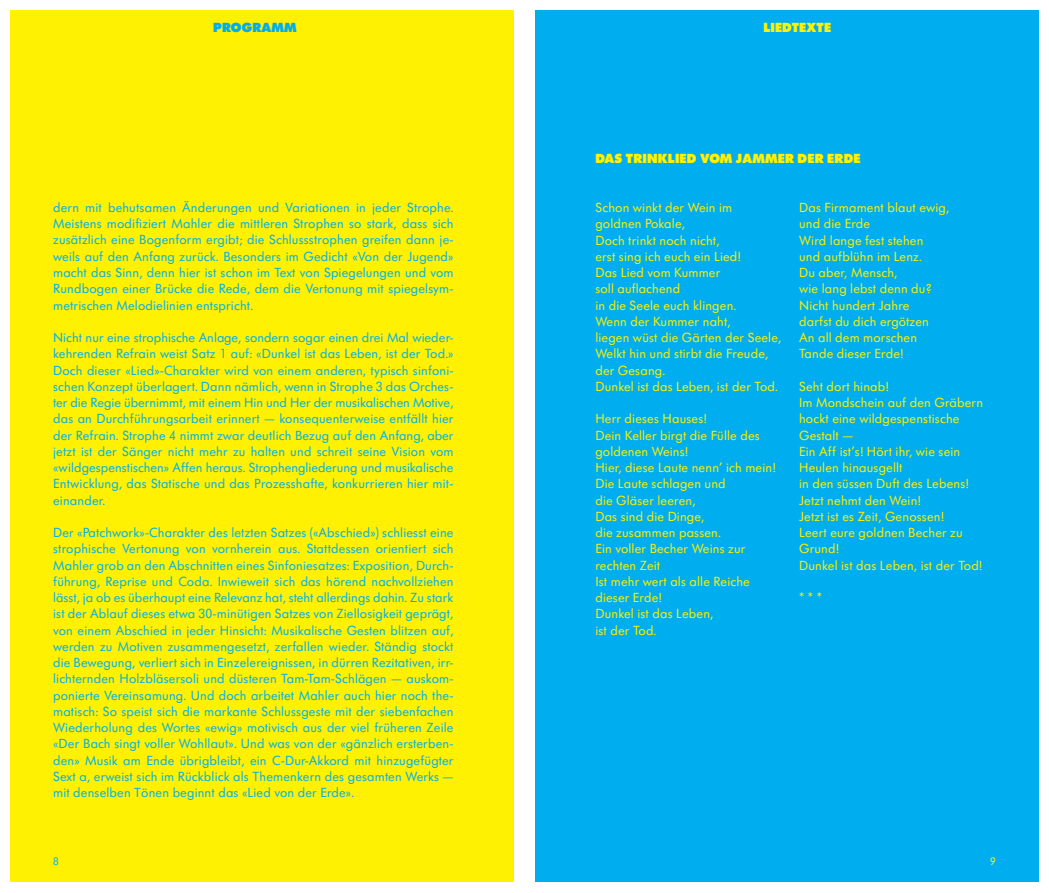
<style>
.page{position:relative;width:1049px;height:893px;background:#fff}
.page>*{position:absolute;margin:0;border:0;box-sizing:border-box;transform-origin:0 0}
.t1{font:13.75px/16.2px "Futura SB";letter-spacing:.01em;color:#00aeef;text-align:justify}
.t2{font:13.75px/16.2px "Futura SB";letter-spacing:.01em;color:#fff101}
.t3{font:800 13.75px "Futura SB";letter-spacing:.01em;color:#fff101}
.t4{font:800 13.75px "Futura SB";letter-spacing:.01em;color:#00aeef}
.t5{font:11.25px "Futura SB";color:#00aeef}
.t6{font:11.25px "Futura SB";color:#fff101}
</style>
<div class="page">
<div style="left:11px;top:11px;width:503px;height:871px;background:#fff101"></div>
<div style="left:535px;top:11px;width:503px;height:871px;background:#00aeef"></div>
<p class="t4" style="left:213px;top:19px;width:85px">PROGRAMM</p>
<p class="t1" style="left:53px;top:200px;width:402px">dern mit behutsamen Änderungen und Variationen in jeder Strophe.<br>Meistens modifiziert Mahler die mittleren Strophen so stark, dass sich zusätzlich eine Bogenform ergibt; die Schlussstrophen greifen dann je&shy;weils auf den Anfang zurück. Besonders im Gedicht «Von der Jugend» macht das Sinn, denn hier ist schon im Text von Spiegelungen und vom Rundbogen einer Brücke die Rede, dem die Vertonung mit spiegelsym&shy;metrischen Melodielinien entspricht.</p>
<p class="t1" style="left:53px;top:330px;width:402px">Nicht nur eine strophische Anlage, sondern sogar einen drei Mal wieder&shy;kehrenden Refrain weist Satz 1 auf: «Dunkel ist das Leben, ist der Tod.» Doch dieser «Lied»-Charakter wird von einem anderen, typisch sinfoni&shy;schen Konzept überlagert. Dann nämlich, wenn in Strophe 3 das Orches&shy;ter die Regie übernimmt, mit einem Hin und Her der musikalischen Motive, das an Durchführungsarbeit erinnert — konsequenterweise entfällt hier der Refrain. Strophe 4 nimmt zwar deutlich Bezug auf den Anfang, aber jetzt ist der Sänger nicht mehr zu halten und schreit seine Vision vom «wildgespenstischen» Affen heraus. Strophengliederung und musikalische Entwicklung, das Statische und das Prozesshafte, konkurrieren hier mit&shy;einander.</p>
<p class="t1" style="left:53px;top:525px;width:402px">Der «Patchwork»-Charakter des letzten Satzes («Abschied») schliesst eine strophische Vertonung von vornherein aus. Stattdessen orientiert sich Mahler grob an den Abschnitten eines Sinfoniesatzes: Exposition, Durch&shy;führung, Reprise und Coda. Inwieweit sich das hörend nachvollziehen lässt, ja ob es überhaupt eine Relevanz hat, steht allerdings dahin. Zu stark ist der Ablauf dieses etwa 30-minütigen Satzes von Ziellosigkeit geprägt, von einem Abschied in jeder Hinsicht: Musikalische Gesten blitzen auf, werden zu Motiven zusammengesetzt, zerfallen wieder. Ständig stockt die Bewegung, verliert sich in Einzelereignissen, in dürren Rezitativen, irr&shy;lichternden Holzbläsersoli und düsteren Tam-Tam-Schlägen — auskom&shy;ponierte Vereinsamung. Und doch arbeitet Mahler auch hier noch the&shy;matisch: So speist sich die markante Schlussgeste mit der siebenfachen Wiederholung des Wortes «ewig» motivisch aus der viel früheren Zeile «Der Bach singt voller Wohllaut». Und was von der «gänzlich ersterben&shy;den» Musik am Ende übrigbleibt, ein C-Dur-Akkord mit hinzugefügter Sext a, erweist sich im Rückblick als Themenkern des gesamten Werks — mit denselben Tönen beginnt das «Lied von der Erde».</p>
<p class="t3" style="left:763px;top:19px;width:69px">LIEDTEXTE</p>
<p class="t3" style="left:595px;top:151px;width:267px">DAS TRINKLIED VOM JAMMER DER ERDE</p>
<p class="t2" style="left:595px;top:200px;width:188px">Schon winkt der Wein im goldnen Pokale,<br>Doch trinkt noch nicht,<br>erst sing ich euch ein Lied!<br>Das Lied vom Kummer<br>soll auflachend<br>in die Seele euch klingen.<br>Wenn der Kummer naht,<br>liegen wüst die Gärten der Seele,<br>Welkt hin und stirbt die Freude, der Gesang.<br>Dunkel ist das Leben, ist der Tod.</p>
<p class="t2" style="left:595px;top:411px;width:182px">Herr dieses Hauses!<br>Dein Keller birgt die Fülle des goldenen Weins!<br>Hier, diese Laute nenn’ ich mein!<br>Die Laute schlagen und<br>die Gläser leeren,<br>Das sind die Dinge,<br>die zusammen passen.<br>Ein voller Becher Weins zur rechten Zeit<br>Ist mehr wert als alle Reiche dieser Erde!<br>Dunkel ist das Leben,<br>ist der Tod.</p>
<p class="t2" style="left:799px;top:200px;width:152px">Das Firmament blaut ewig, und die Erde<br>Wird lange fest stehen<br>und aufblühn im Lenz.<br>Du aber, Mensch,<br>wie lang lebst denn du?<br>Nicht hundert Jahre<br>darfst du dich ergötzen<br>An all dem morschen<br>Tande dieser Erde!</p>
<p class="t2" style="left:799px;top:378px;width:185px">Seht dort hinab!<br>Im Mondschein auf den Gräbern hockt eine wildgespenstische<br>Gestalt —<br>Ein Aff ist’s! Hört ihr, wie sein<br>Heulen hinausgellt<br>in den süssen Duft des Lebens!<br>Jetzt nehmt den Wein!<br>Jetzt ist es Zeit, Genossen!<br>Leert eure goldnen Becher zu<br>Grund!<br>Dunkel ist das Leben, ist der Tod!</p>
<p class="t2" style="left:799px;top:590px;width:24px">* * *</p>
<p class="t5" style="left:53px;top:855px;width:7px">8</p>
<p class="t6" style="left:990px;top:855px;width:7px">9</p>
</div>
